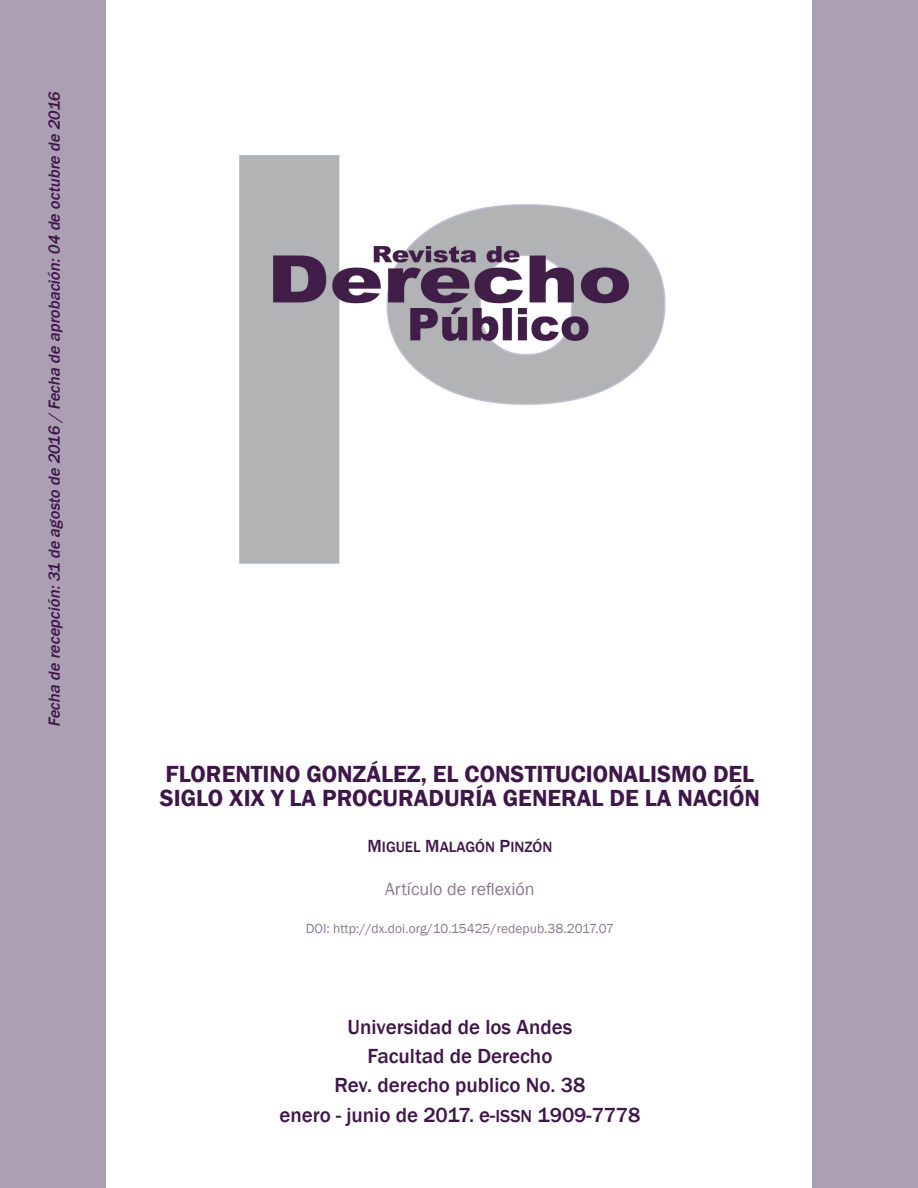
<style>
.page{position:relative;width:918px;height:1188px;background:#fff}
.page>*{position:absolute;margin:0;border:0;box-sizing:border-box;transform-origin:0 0}
.Título_página_1{font:600 24px "Franklin Gothic";color:#3f1649}
.Crédito_Universidad{font:500 21px "Franklin Gothic";color:#3f1649}
.Tipo_artículo_pag_1{font:18px "Franklin Gothic";color:#8b7793}
.t1{font:italic 500 16.5px "Franklin Gothic";color:#3f1649}
.Autor_página_1{font:15.3px "Franklin Gothic Medium SC850";color:#3f1649}
.DOI_pag_1{font:13.5px "Franklin Gothic";color:#8b7793}
.s1{font-size:18px}
.s2{font-family:"Franklin Gothic Medium SC850";font-weight:400;font-size:17.85px}
</style>
<div class="page">
<div style="left:812px;top:0;width:106px;height:1188px;background:#ad9fb3"></div>
<div style="left:0;top:0;width:106px;height:1188px;background:#ad9fb3"></div>
<img style="left:239px;top:155px;width:427px;height:409px">
<p class="t1" style="left:44px;top:727px;width:640px;rotate:-90deg">Fecha de recepción:31 de agosto de 2016 / Fecha de aprobación:04 de octubre de 2016</p>
<p class="Título_página_1" style="left:165px;top:759px;width:590px">FLORENTINO GONZÁLEZ, EL CONSTITUCIONALISMO DEL</p>
<p class="Título_página_1" style="left:160px;top:783px;width:602px">SIGLO XIX Y LA PROCURADURÍA GENERAL DE LA NACIÓN</p>
<p class="Autor_página_1" style="left:368px;top:837px;width:186px"><span class="s1">M</span>IGUEL <span class="s1">M</span>ALAGÓN <span class="s1">P</span>INZÓN</p>
<p class="Tipo_artículo_pag_1" style="left:385px;top:878px;width:151px">Artículo de reflexión</p>
<p class="DOI_pag_1" style="left:306px;top:920px;width:310px">DOI: http://dx.doi.org/10.15425/redepub.38.2017.07</p>
<p class="Crédito_Universidad" style="left:348px;top:1014px;width:226px">Universidad de los Andes</p>
<p class="Crédito_Universidad" style="left:367px;top:1043px;width:187px">Facultad de Derecho</p>
<p class="Crédito_Universidad" style="left:334px;top:1072px;width:252px">Rev. derecho publico No. 38</p>
<p class="Crédito_Universidad" style="left:280px;top:1102px;width:362px">enero - junio de 2017. e-<span class="s2">ISSN</span> 1909-7778</p>
</div>
